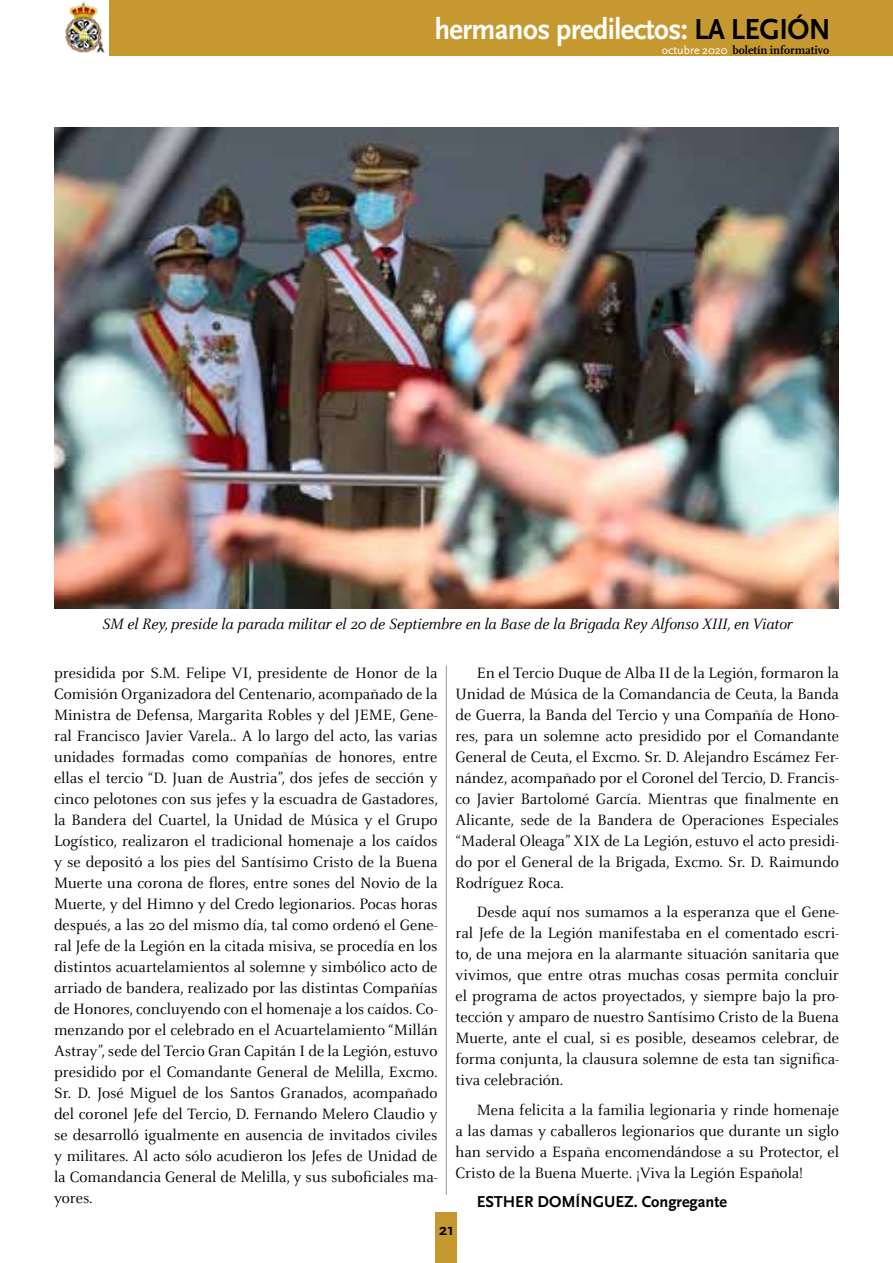
<style>
.page{position:relative;width:893px;height:1263px;background:#fff}
.page>*{position:absolute;margin:0;border:0;box-sizing:border-box;transform-origin:0 0}
.t1{font:700 30.3px "Scala Sans";letter-spacing:-.02em;color:#fff;scale:.95 1}
.t2{font:16.5px/21px "Celeste";color:#000;text-align:justify}
.t3{font:italic 16.5px "Celeste";letter-spacing:-.01em;color:#000}
.t4{font:700 16.5px "Scala Sans";color:#000}
.t5{font:700 12px "FF Scala";color:#000}
.s1{color:#000}
.s2{font-family:"Scala Sans";font-weight:400;color:#fff}
</style>
<div class="page">
<div style="left:64px;top:0;width:829px;height:55px;background:#c69830"></div>
<img style="left:64px;top:0;width:44px;height:55px">
<div style="left:436px;top:1213px;width:21px;height:50px;background:#c69830"></div>
<img style="left:54px;top:128px;width:785px;height:480px">
<hr style="left:446px;top:665px;width:1px;height:530px;background:#939598">
<h1 class="t1" style="left:434px;top:13px;width:419px">hermanos predilectos: <span class="s1">LA LEGIÓN</span></h1>
<p class="t5" style="left:662px;top:43px;width:169px"><span class="s2">octubre 2020</span> boletín informativo</p>
<p class="t3" style="left:102px;top:616px;width:692px">SM el Rey, preside la parada militar el 20 de Septiembre en la Base de la Brigada Rey Alfonso XIII, en Viator</p>
<p class="t2" style="left:54px;top:662px;width:385px">presidida por S.M. Felipe VI, presidente de Honor de la Comisión Organizadora del Centenario, acompañado de la Ministra de Defensa, Margarita Robles y del JEME, Gene&shy;ral Francisco Javier Varela.. A lo largo del acto, las varias unidades formadas como compañías de honores, entre ellas el tercio “D. Juan de Austria”, dos jefes de sección y cinco pelotones con sus jefes y la escuadra de Gastadores, la Bandera del Cuartel, la Unidad de Música y el Grupo Logístico, realizaron el tradicional homenaje a los caídos y se depositó a los pies del Santísimo Cristo de la Buena Muerte una corona de flores, entre sones del Novio de la Muerte, y del Himno y del Credo legionarios. Pocas horas después, a las 20 del mismo día, tal como ordenó el Gene&shy;ral Jefe de la Legión en la citada misiva, se procedía en los distintos acuartelamientos al solemne y simbólico acto de arriado de bandera, realizado por las distintas Compañías de Honores, concluyendo con el homenaje a los caídos. Co&shy;menzando por el celebrado en el Acuartelamiento “Millán Astray”, sede del Tercio Gran Capitán I de la Legión, estuvo presidido por el Comandante General de Melilla, Excmo.<br>Sr. D. José Miguel de los Santos Granados, acompañado del coronel Jefe del Tercio, D. Fernando Melero Claudio y se desarrolló igualmente en ausencia de invitados civiles y militares. Al acto sólo acudieron los Jefes de Unidad de la Comandancia General de Melilla, y sus suboficiales ma&shy;yores.</p>
<p class="t2" style="left:455px;top:662px;width:385px;text-indent:21px">En el Tercio Duque de Alba II de la Legión, formaron la Unidad de Música de la Comandancia de Ceuta, la Banda de Guerra, la Banda del Tercio y una Compañía de Hono&shy;res, para un solemne acto presidido por el Comandante General de Ceuta, el Excmo. Sr. D. Alejandro Escámez Fer&shy;nández, acompañado por el Coronel del Tercio, D. Francis&shy;co Javier Bartolomé García. Mientras que finalmente en Alicante, sede de la Bandera de Operaciones Especiales “Maderal Oleaga” XIX de La Legión, estuvo el acto presidi&shy;do por el General de la Brigada, Excmo. Sr. D. Raimundo Rodríguez Roca.</p>
<p class="t2" style="left:455px;top:902px;width:385px;text-indent:21px">Desde aquí nos sumamos a la esperanza que el Gene&shy;ral Jefe de la Legión manifestaba en el comentado escri&shy;to, de una mejora en la alarmante situación sanitaria que vivimos, que entre otras muchas cosas permita concluir el programa de actos proyectados, y siempre bajo la pro&shy;tección y amparo de nuestro Santísimo Cristo de la Buena Muerte, ante el cual, si es posible, deseamos celebrar, de forma conjunta, la clausura solemne de esta tan significa&shy;tiva celebración.</p>
<p class="t2" style="left:455px;top:1099px;width:385px;text-indent:21px">Mena felicita a la familia legionaria y rinde homenaje a las damas y caballeros legionarios que durante un siglo han servido a España encomendándose a su Protector, el Cristo de la Buena Muerte. ¡Viva la Legión Española!</p>
<p class="t4" style="left:477px;top:1193px;width:252px">ESTHER DOMÍNGUEZ. Congregante</p>
<p class="t4" style="left:439px;top:1221px;width:16px">21</p>
</div>
